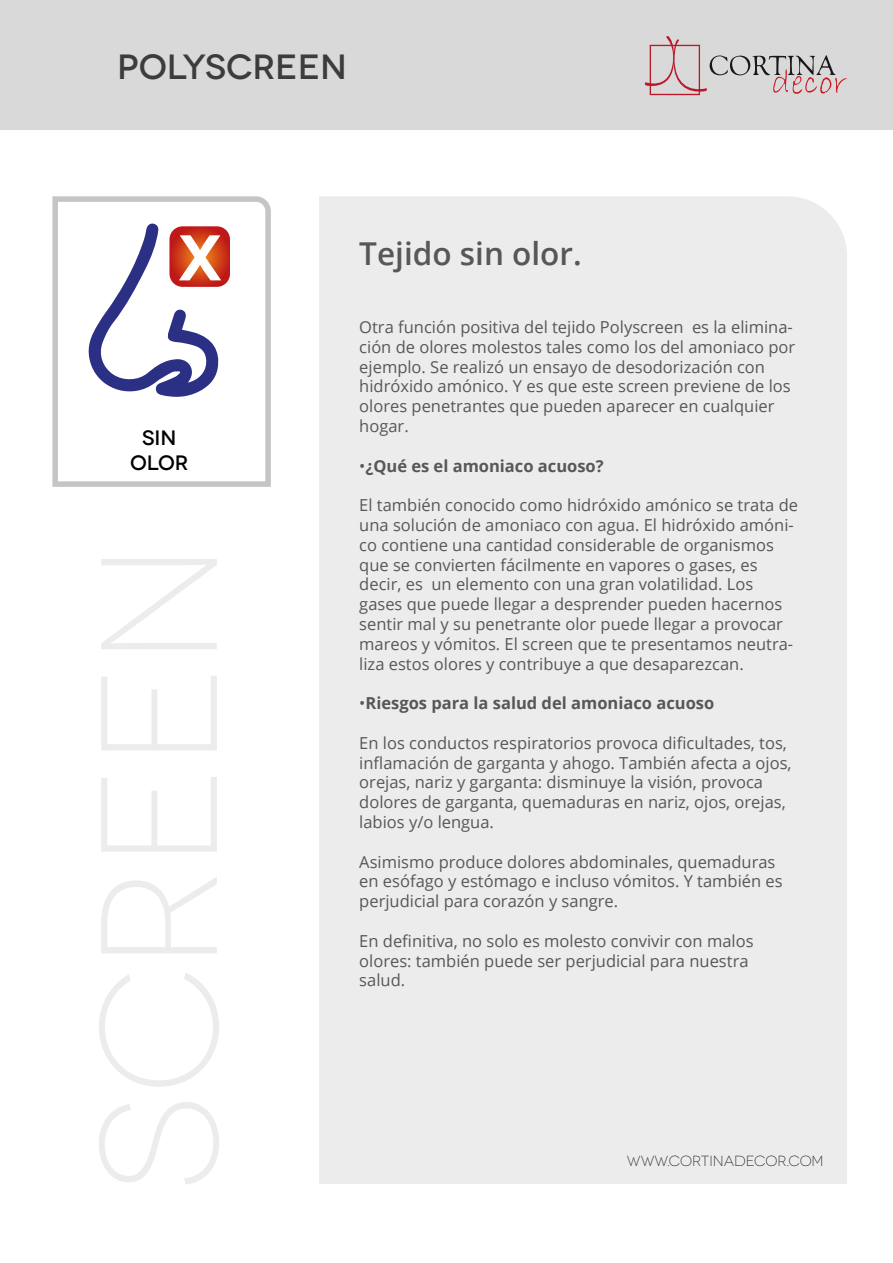
<style>
.page{position:relative;width:893px;height:1263px;background:#fff}
.page>*{position:absolute;margin:0;border:0;box-sizing:border-box;transform-origin:0 0}
.t1{font:500 34.95px "Novecentowide";color:#3c3c3b}
.t2{font:600 31.5px "Open Sans";color:#575756}
.t3{font:500 20.85px/25px "Novecentowide";letter-spacing:-.01em;color:#000;text-align:center}
.t4{font:16.5px/19.8px "Open Sans";color:#575756}
.t5{font:700 16.5px "Open Sans";color:#575756}
.t6{font:300 14.7px "Novecentowide";letter-spacing:-.005em;color:#1d1d1b}
.s1{font-weight:400}
</style>
<div class="page">
<div style="left:319px;top:196px;width:528px;height:988px;background:#ececec"></div>
<div style="left:0;top:0;width:893px;height:129px;background:#d9d9d9"></div>
<div style="left:650px;top:45px;width:50px;height:50px;border:1px solid #bb182a"></div>
<svg style="left:644px;top:36px;width:203px;height:58px"></svg>
<svg style="left:52px;top:196px;width:219px;height:291px"></svg>
<h1 class="t1" style="left:117px;top:46px;width:231px">POLYSCREEN</h1>
<p class="t3" style="left:130px;top:425px;width:60px">SIN<br>OLOR</p>
<h2 class="t2" style="left:359px;top:231px;width:224px">Tejido sin olor.</h2>
<p class="t4" style="left:359px;top:317px;width:437px">Otra función positiva del tejido Polyscreen es la elimina&shy;ción de olores molestos tales como los del amoniaco por ejemplo. Se realizó un ensayo de desodorización con hidróxido amónico. Y es que este screen previene de los olores penetrantes que pueden aparecer en cualquier hogar.</p>
<p class="t5" style="left:359px;top:454px;width:246px"><span class="s1">•</span>¿Qué es el amoniaco acuoso?</p>
<p class="t4" style="left:359px;top:495px;width:440px">El también conocido como hidróxido amónico se trata de una solución de amoniaco con agua. El hidróxido amóni&shy;co contiene una cantidad considerable de organismos que se convierten fácilmente en vapores o gases, es decir, es un elemento con una gran volatilidad. Los gases que puede llegar a desprender pueden hacernos sentir mal y su penetrante olor puede llegar a provocar mareos y vómitos. El screen que te presentamos neutra&shy;liza estos olores y contribuye a que desaparezcan.</p>
<p class="t5" style="left:359px;top:691px;width:356px"><span class="s1">•</span>Riesgos para la salud del amoniaco acuoso</p>
<p class="t4" style="left:359px;top:732px;width:434px">En los conductos respiratorios provoca dificultades, tos, inflamación de garganta y ahogo. También afecta a ojos, orejas, nariz y garganta: disminuye la visión, provoca dolores de garganta, quemaduras en nariz, ojos, orejas, labios y/o lengua.</p>
<p class="t4" style="left:359px;top:851px;width:425px">Asimismo produce dolores abdominales, quemaduras en esófago y estómago e incluso vómitos. Y también es perjudicial para corazón y sangre.</p>
<p class="t4" style="left:359px;top:930px;width:396px">En definitiva, no solo es molesto convivir con malos olores: también puede ser perjudicial para nuestra salud.</p>
<p class="t6" style="left:627px;top:1152px;width:198px">WWW.CORTINADECOR.COM</p>
</div>
